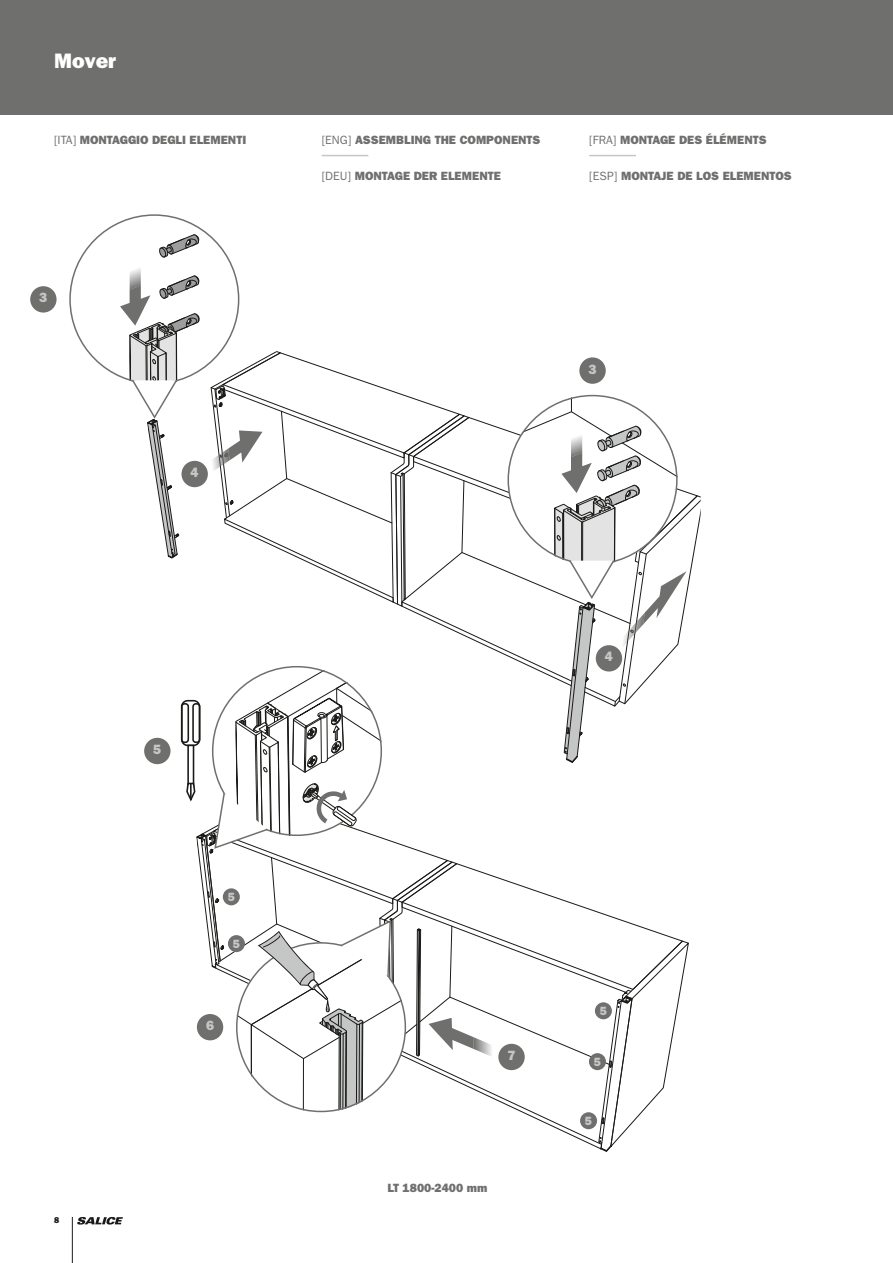
<style>
.page{position:relative;width:893px;height:1263px;background:#fff}
.page>*{position:absolute;margin:0;border:0;box-sizing:border-box;transform-origin:0 0}
.t1{font:21px "ITC Franklin Gothic Std Hvy";color:#fff}
.t2{font:13.5px "ITC Franklin Gothic Std Hvy";color:#c5c6c6}
.t3{font:12px "ITC Franklin Gothic Std Hvy";color:#6f6f6e}
.t4{font:12px "ITC Franklin Gothic Std Hvy";color:#c5c6c6}
.t5{font:8.55px "ITC Franklin Gothic Std Hvy";color:#1a1a18}
.s1{font-family:"ITC Franklin Gothic Std"}
</style>
<div class="page">
<div style="left:0;top:0;width:893px;height:115px;background:#6f6f6e"></div>
<div style="left:30px;top:286px;width:27px;height:27px;background:#6f6f6e;border-radius:50%"></div>
<hr style="left:322px;top:155px;width:46px;height:1px;background:#c5c6c6">
<hr style="left:589px;top:155px;width:47px;height:1px;background:#c5c6c6">
<svg style="left:160px;top:234px;width:39px;height:23px"></svg>
<svg style="left:120px;top:266px;width:581px;height:886px"></svg>
<div style="left:197px;top:1014px;width:26px;height:26px;background:#6f6f6e;border-radius:50%"></div>
<hr style="left:72px;top:1217px;width:1px;height:46px;background:#1a1a18">
<svg style="left:77px;top:1217px;width:46px;height:7px"></svg>
<h1 class="t1" style="left:54px;top:49px;width:64px">Mover</h1>
<p class="t3" style="left:54px;top:133px;width:194px"><span class="s1">[ITA]</span> MONTAGGIO DEGLI ELEMENTI</p>
<p class="t3" style="left:322px;top:133px;width:220px"><span class="s1">[ENG]</span> ASSEMBLING THE COMPONENTS</p>
<p class="t3" style="left:322px;top:169px;width:181px"><span class="s1">[DEU]</span> MONTAGE DER ELEMENTE</p>
<p class="t2" style="left:39px;top:290px;width:10px">3</p>
<p class="t2" style="left:191px;top:464px;width:10px">4</p>
<p class="t3" style="left:589px;top:133px;width:179px"><span class="s1">[FRA]</span> MONTAGE DES ÉLÉMENTS</p>
<p class="t3" style="left:589px;top:169px;width:204px"><span class="s1">[ESP]</span> MONTAJE DE LOS ELEMENTOS</p>
<p class="t2" style="left:588px;top:361px;width:10px">3</p>
<p class="t5" style="left:54px;top:1215px;width:7px">8</p>
<p class="t2" style="left:153px;top:741px;width:10px">5</p>
<p class="t4" style="left:228px;top:890px;width:9px">5</p>
<p class="t4" style="left:233px;top:936px;width:9px">5</p>
<p class="t2" style="left:206px;top:1017px;width:10px">6</p>
<p class="t2" style="left:605px;top:649px;width:10px">4</p>
<p class="t2" style="left:507px;top:1047px;width:10px">7</p>
<p class="t3" style="left:387px;top:1181px;width:102px">LT 1800-2400 mm</p>
<p class="t4" style="left:600px;top:1004px;width:9px">5</p>
<p class="t4" style="left:594px;top:1054px;width:9px">5</p>
<p class="t4" style="left:585px;top:1114px;width:9px">5</p>
</div>
